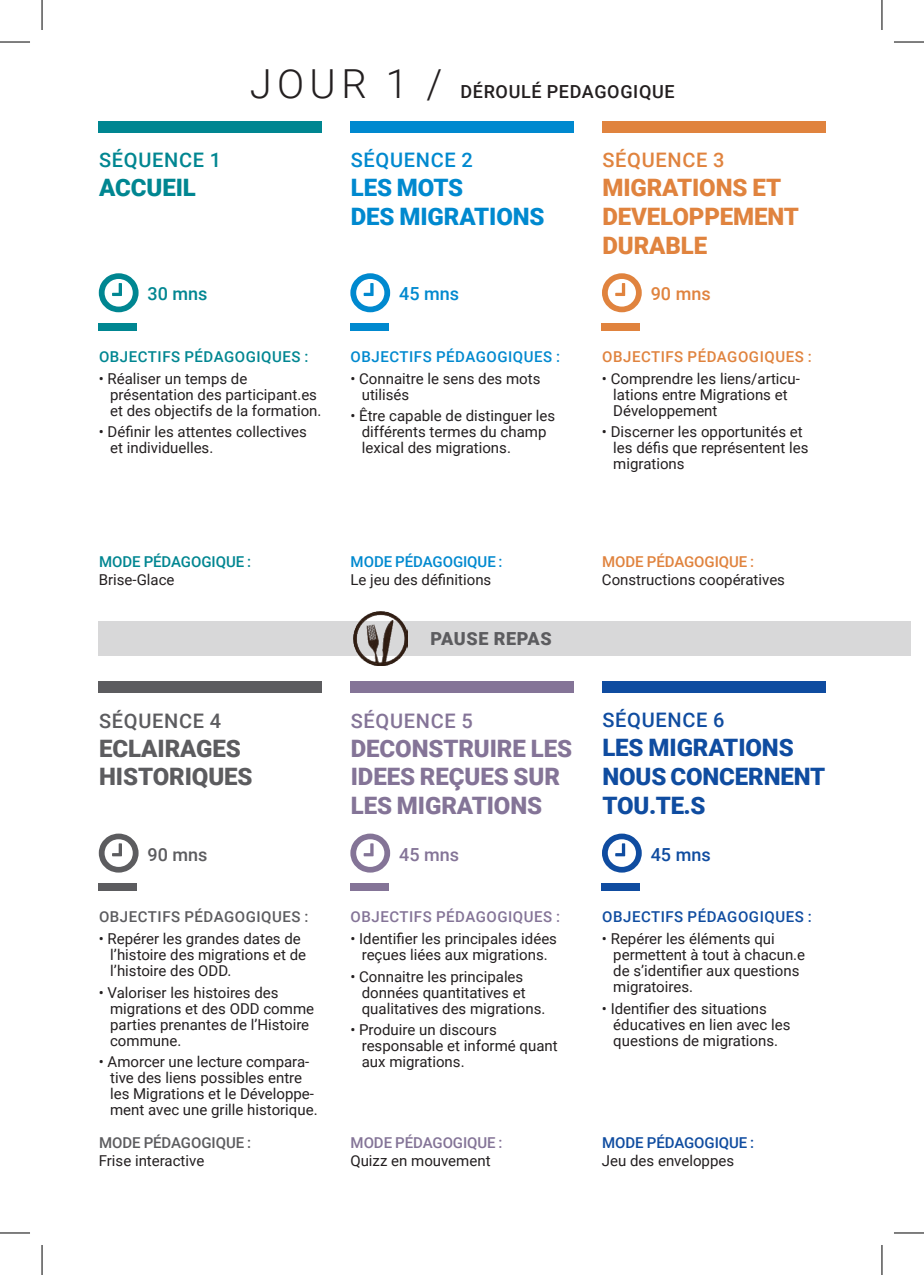
<style>
.page{position:relative;width:924px;height:1275px;background:#fff}
.page>*{position:absolute;margin:0;border:0;box-sizing:border-box;transform-origin:0 0}
.t1{font:300 40px "Roboto";color:#231f20}
.t2{font:900 24px/28.8px "Roboto";letter-spacing:-.005em;color:#847497}
.t3{font:900 24px/28.8px "Roboto";letter-spacing:-.005em;color:#0f4ca0}
.t4{font:900 24px/28.8px "Roboto";letter-spacing:-.005em;color:#e0833e}
.t5{font:900 24px/28.8px "Roboto";letter-spacing:-.005em;color:#5c5c5f}
.t6{font:900 24px/28.8px "Roboto";letter-spacing:-.005em;color:#0089cf}
.t7{font:900 24px "Roboto";letter-spacing:-.005em;color:#008691}
.t8{font:500 20px "Roboto";letter-spacing:.035em;color:#008691}
.t9{font:500 20px "Roboto";letter-spacing:.035em;color:#0089cf}
.t10{font:500 20px "Roboto";letter-spacing:.035em;color:#e0833e}
.t11{font:500 20px "Roboto";letter-spacing:.035em;color:#5c5c5f}
.t12{font:500 20px "Roboto";letter-spacing:.035em;color:#847497}
.t13{font:500 20px "Roboto";letter-spacing:.035em;color:#0f4ca0}
.t14{font:500 18px "Roboto";letter-spacing:.035em;color:#231f20}
.t15{font:900 18px "Roboto";letter-spacing:.035em;color:#5c5c5f}
.t16{font:500 18px "Roboto";color:#008691}
.t17{font:500 18px "Roboto";color:#0089cf}
.t18{font:500 18px "Roboto";color:#e0833e}
.t19{font:500 18px "Roboto";color:#5c5c5f}
.t20{font:500 18px "Roboto";color:#847497}
.t21{font:500 18px "Roboto";color:#0f4ca0}
.t22{font:15px/16px "Roboto";color:#231f20}
.t23{font:500 15px "Roboto";letter-spacing:.03em;color:#008691}
.t24{font:500 15px "Roboto";letter-spacing:.03em;color:#0089cf}
.t25{font:500 15px "Roboto";letter-spacing:.03em;color:#e0833e}
.t26{font:500 15px "Roboto";letter-spacing:.03em;color:#5c5c5f}
.t27{font:500 15px "Roboto";letter-spacing:.03em;color:#847497}
.t28{font:500 15px "Roboto";letter-spacing:.03em;color:#0f4ca0}
.t29{font:500 15px "Roboto";letter-spacing:-.005em;color:#008691}
.t30{font:500 15px "Roboto";letter-spacing:-.005em;color:#0089cf}
.t31{font:500 15px "Roboto";letter-spacing:-.005em;color:#e0833e}
.t32{font:500 15px "Roboto";letter-spacing:-.005em;color:#5c5c5f}
.t33{font:500 15px "Roboto";letter-spacing:-.005em;color:#847497}
.t34{font:500 15px "Roboto";letter-spacing:-.005em;color:#0f4ca0}
</style>
<div class="page">
<div style="left:99px;top:121px;width:223px;height:11px;background:#008691"></div>
<div style="left:350px;top:121px;width:223px;height:11px;background:#0089cf"></div>
<div style="left:601px;top:121px;width:223px;height:11px;background:#e0833e"></div>
<div style="left:99px;top:681px;width:223px;height:11px;background:#5c5c5f"></div>
<div style="left:350px;top:681px;width:223px;height:11px;background:#847497"></div>
<div style="left:601px;top:681px;width:223px;height:11px;background:#0f4ca0"></div>
<svg style="left:99px;top:273px;width:39px;height:39px"></svg>
<div style="left:99px;top:323px;width:38px;height:7px;background:#008691"></div>
<svg style="left:350px;top:273px;width:40px;height:39px"></svg>
<div style="left:350px;top:323px;width:38px;height:7px;background:#0089cf"></div>
<svg style="left:602px;top:273px;width:39px;height:39px"></svg>
<div style="left:601px;top:323px;width:38px;height:7px;background:#e0833e"></div>
<svg style="left:99px;top:833px;width:39px;height:39px"></svg>
<div style="left:99px;top:883px;width:38px;height:7px;background:#5c5c5f"></div>
<svg style="left:350px;top:833px;width:40px;height:39px"></svg>
<div style="left:350px;top:883px;width:38px;height:7px;background:#847497"></div>
<svg style="left:602px;top:833px;width:39px;height:39px"></svg>
<div style="left:601px;top:883px;width:38px;height:7px;background:#0f4ca0"></div>
<div style="left:99px;top:622px;width:810px;height:34px;background:#d8d8d9"></div>
<img style="left:353px;top:612px;width:54px;height:53px">
<hr style="left:0;top:42px;width:30px;height:1px;background:#000">
<hr style="left:893px;top:42px;width:30px;height:1px;background:#000">
<hr style="left:0;top:1232px;width:30px;height:1px;background:#000">
<hr style="left:893px;top:1232px;width:30px;height:1px;background:#000">
<hr style="left:42px;top:0;width:1px;height:30px;background:#000">
<hr style="left:42px;top:1245px;width:1px;height:30px;background:#000">
<hr style="left:881px;top:0;width:1px;height:30px;background:#000">
<hr style="left:881px;top:1245px;width:1px;height:30px;background:#000">
<h3 class="t8" style="left:99px;top:146px;width:124px">SÉQUENCE 1</h3>
<h2 class="t7" style="left:99px;top:171px;width:98px">ACCUEIL</h2>
<h1 class="t1" style="left:249px;top:56px;width:194px">JOUR 1 /</h1>
<p class="t14" style="left:460px;top:79px;width:215px">DÉROULÉ PEDAGOGIQUE</p>
<h3 class="t9" style="left:350px;top:146px;width:124px">SÉQUENCE 2</h3>
<h2 class="t6" style="left:350px;top:172px;width:195px">LES MOTS<br>DES MIGRATIONS</h2>
<h3 class="t10" style="left:602px;top:146px;width:124px">SÉQUENCE 3</h3>
<h2 class="t4" style="left:602px;top:172px;width:198px">MIGRATIONS ET<br>DEVELOPPEMENT<br>DURABLE</h2>
<p class="t16" style="left:147px;top:281px;width:61px">30 mns</p>
<p class="t17" style="left:399px;top:281px;width:61px">45 mns</p>
<p class="t18" style="left:650px;top:281px;width:61px">90 mns</p>
<p class="t23" style="left:99px;top:346px;width:211px">OBJECTIFS PÉDAGOGIQUES :</p>
<p class="t22" style="left:110px;top:370px;width:213px;text-indent:-11px">• Réaliser un temps de présentation des participant.es et des objectifs de la formation.</p>
<p class="t22" style="left:110px;top:423px;width:198px;text-indent:-11px">• Définir les attentes collectives et individuelles.</p>
<p class="t24" style="left:350px;top:346px;width:211px">OBJECTIFS PÉDAGOGIQUES :</p>
<p class="t22" style="left:361px;top:370px;width:180px;text-indent:-11px">• Connaitre le sens des mots utilisés</p>
<p class="t22" style="left:361px;top:407px;width:195px;text-indent:-11px">• Être capable de distinguer les différents termes du champ lexical des migrations.</p>
<p class="t25" style="left:602px;top:346px;width:211px">OBJECTIFS PÉDAGOGIQUES :</p>
<p class="t22" style="left:613px;top:370px;width:188px;text-indent:-11px">• Comprendre les liens/articu&shy;lations entre Migrations et<br>Développement</p>
<p class="t22" style="left:613px;top:423px;width:196px;text-indent:-11px">• Discerner les opportunités et les défis que représentent les migrations</p>
<p class="t29" style="left:99px;top:551px;width:153px">MODE PÉDAGOGIQUE :</p>
<p class="t22" style="left:99px;top:571px;width:77px">Brise-Glace</p>
<h3 class="t11" style="left:99px;top:706px;width:124px">SÉQUENCE 4</h3>
<h2 class="t5" style="left:99px;top:732px;width:155px">ECLAIRAGES<br>HISTORIQUES</h2>
<p class="t30" style="left:350px;top:551px;width:153px">MODE PÉDAGOGIQUE :</p>
<p class="t22" style="left:350px;top:571px;width:142px">Le jeu des définitions</p>
<p class="t15" style="left:430px;top:626px;width:123px">PAUSE REPAS</p>
<h3 class="t12" style="left:350px;top:706px;width:124px">SÉQUENCE 5</h3>
<h2 class="t2" style="left:350px;top:732px;width:223px">DECONSTRUIRE LES<br>IDEES REÇUES SUR<br>LES MIGRATIONS</h2>
<p class="t31" style="left:602px;top:551px;width:153px">MODE PÉDAGOGIQUE :</p>
<p class="t22" style="left:601px;top:571px;width:184px">Constructions coopératives</p>
<h3 class="t13" style="left:602px;top:706px;width:124px">SÉQUENCE 6</h3>
<h2 class="t3" style="left:602px;top:732px;width:224px">LES MIGRATIONS<br>NOUS CONCERNENT<br>TOU.TE.S</h2>
<p class="t19" style="left:147px;top:841px;width:61px">90 mns</p>
<p class="t20" style="left:399px;top:841px;width:61px">45 mns</p>
<p class="t21" style="left:650px;top:841px;width:61px">45 mns</p>
<p class="t26" style="left:99px;top:906px;width:211px">OBJECTIFS PÉDAGOGIQUES :</p>
<p class="t22" style="left:110px;top:930px;width:197px;text-indent:-11px">• Repérer les grandes dates de l’histoire des migrations et de l’histoire des ODD.</p>
<p class="t22" style="left:110px;top:983px;width:205px;text-indent:-11px">• Valoriser les histoires des migrations et des ODD comme parties prenantes de l’Histoire commune.</p>
<p class="t22" style="left:110px;top:1053px;width:209px;text-indent:-11px">• Amorcer une lecture compara&shy;tive des liens possibles entre les Migrations et le Développe&shy;ment avec une grille historique.</p>
<p class="t32" style="left:99px;top:1132px;width:153px">MODE PÉDAGOGIQUE :</p>
<p class="t22" style="left:99px;top:1152px;width:107px">Frise interactive</p>
<p class="t27" style="left:350px;top:906px;width:211px">OBJECTIFS PÉDAGOGIQUES :</p>
<p class="t22" style="left:350px;top:930px;width:208px;text-align:center">• Identifier les principales idées reçues liées aux migrations.</p>
<p class="t22" style="left:361px;top:967px;width:185px;text-indent:-11px">• Connaitre les principales données quantitatives et qualitatives des migrations.</p>
<p class="t22" style="left:361px;top:1021px;width:197px;text-indent:-11px">• Produire un discours responsable et informé quant aux migrations.</p>
<p class="t33" style="left:350px;top:1132px;width:153px">MODE PÉDAGOGIQUE :</p>
<p class="t22" style="left:350px;top:1152px;width:142px">Quizz en mouvement</p>
<p class="t28" style="left:602px;top:906px;width:211px">OBJECTIFS PÉDAGOGIQUES :</p>
<p class="t22" style="left:613px;top:930px;width:193px;text-indent:-11px">• Repérer les éléments qui permettent à tout à chacun.e de s’identifier aux questions migratoires.</p>
<p class="t22" style="left:613px;top:1000px;width:179px;text-indent:-11px">• Identifier des situations éducatives en lien avec les questions de migrations.</p>
<p class="t34" style="left:602px;top:1132px;width:153px">MODE PÉDAGOGIQUE :</p>
<p class="t22" style="left:601px;top:1152px;width:134px">Jeu des enveloppes</p>
</div>
